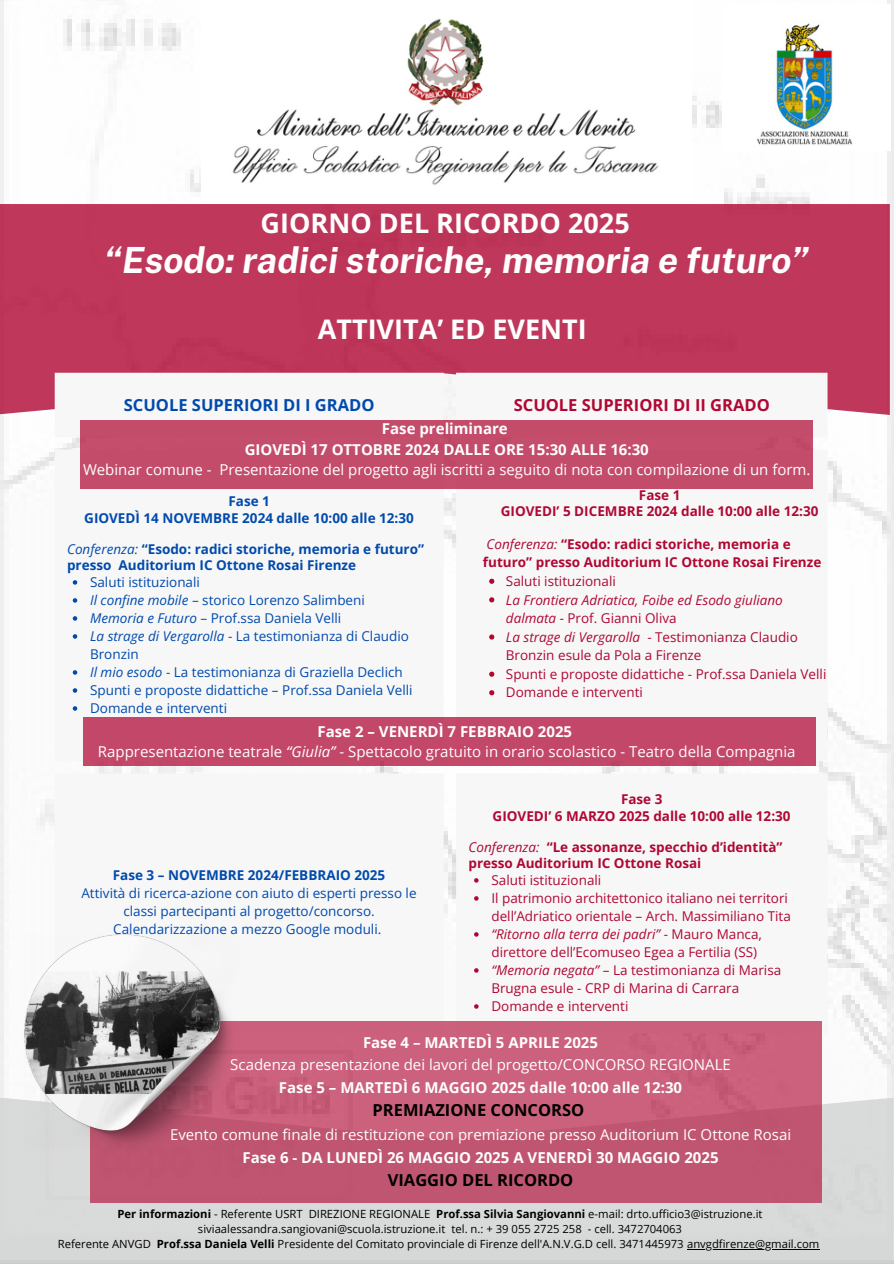
<style>
.page{position:relative;width:894px;height:1264px;background:#fff}
.page>*{position:absolute;margin:0;border:0;box-sizing:border-box;transform-origin:0 0}
.t1{font:italic 700 36px "Public Sans";color:#fefefe}
.t2{font:700 27px "Open Sans";color:#fefefe}
.t3{font:700 16.5px "Open Sans";color:#000}
.t4{font:700 16.5px "Open Sans";color:#b00733}
.t5{font:700 16.5px "Open Sans";color:#004aad}
.t6{font:15px/20.2px "Open Sans";color:#fefefe;text-align:center}
.t7{font:700 15px/22.5px "Open Sans";color:#fefefe;text-align:center}
.t8{font:15px/20.2px "Open Sans";color:#fff;text-align:center}
.t9{font:13.5px/18px "Open Sans";color:#b00733}
.t10{font:13.5px/18px "Open Sans";color:#004aad}
.t11{font:700 13.5px/15.5px "Open Sans";color:#b00733;text-align:center}
.t12{font:700 13.5px/15.8px "Open Sans";color:#004aad}
.t13{font:italic 13.5px/18.6px "Open Sans";color:#b00733}
.t14{font:11.25px/15px "Open Sans";color:#000;text-align:center}
.s1{font-weight:700}
.s2{font-weight:400;font-style:italic}
.s3{font-style:normal}
.s4{font-style:italic}
.s5{font-weight:400}
</style>
<div class="page">
<img style="left:0;top:0;width:893px;height:1097px">
<img style="left:722px;top:5px;width:168px;height:145px">
<div style="left:0;top:204px;width:889px;height:211px;background:#bf385b"></div>
<div style="left:0;top:1097px;width:893px;height:166px;background:#d8d9d9"></div>
<svg style="left:55px;top:373px;width:772px;height:660px"></svg>
<svg style="left:73px;top:580px;width:4px;height:4px"></svg>
<svg style="left:73px;top:598px;width:4px;height:4px"></svg>
<svg style="left:73px;top:616px;width:4px;height:4px"></svg>
<svg style="left:73px;top:634px;width:4px;height:4px"></svg>
<svg style="left:73px;top:670px;width:4px;height:4px"></svg>
<svg style="left:73px;top:688px;width:4px;height:4px"></svg>
<svg style="left:73px;top:706px;width:4px;height:4px"></svg>
<svg style="left:474px;top:878px;width:4px;height:4px"></svg>
<svg style="left:474px;top:896px;width:4px;height:4px"></svg>
<svg style="left:474px;top:932px;width:4px;height:4px"></svg>
<svg style="left:474px;top:968px;width:4px;height:4px"></svg>
<svg style="left:474px;top:1004px;width:4px;height:4px"></svg>
<div style="left:83px;top:717px;width:731px;height:48px;background:#c34768"></div>
<div style="left:81px;top:420px;width:731px;height:68px;background:#c44c6b"></div>
<hr style="left:687px;top:1249px;width:132px;height:1px;background:#000">
<div style="left:90px;top:1021px;width:731px;height:181px;background:#c55b77"></div>
<img style="left:24px;top:934px;width:216px;height:216px">
<img style="left:202px;top:0;width:489px;height:204px">
<svg style="left:489px;top:578px;width:5px;height:6px"></svg>
<svg style="left:489px;top:597px;width:5px;height:5px"></svg>
<svg style="left:489px;top:634px;width:5px;height:5px"></svg>
<svg style="left:489px;top:671px;width:5px;height:5px"></svg>
<svg style="left:489px;top:690px;width:5px;height:5px"></svg>
<h3 class="t2" style="left:260px;top:204px;width:370px">GIORNO DEL RICORDO 2025</h3>
<h3 class="t1" style="left:105px;top:238px;width:705px">“Esodo: radici storiche, memoria e futuro”</h3>
<h4 class="t2" style="left:318px;top:310px;width:270px">ATTIVITA’ ED EVENTI</h4>
<p class="t5" style="left:124px;top:393px;width:252px">SCUOLE SUPERIORI DI I GRADO</p>
<h1 class="t4" style="left:513px;top:393px;width:257px">SCUOLE SUPERIORI DI II GRADO</h1>
<h5 class="t6" style="left:83px;top:418px;width:728px"><span class="s1">Fase preliminare<br>GIOVEDÌ 17 OTTOBRE 2024 DALLE ORE 15:30 ALLE 16:30<br></span>Webinar comune - Presentazione del progetto agli iscritti a seguito di nota con compilazione di un form.</h5>
<p class="t11" style="left:500px;top:487px;width:319px">Fase 1<br>GIOVEDI’ 5 DICEMBRE 2024 dalle 10:00 alle 12:30</p>
<p class="t11" style="left:483px;top:534px;width:340px;line-height:18.6px;text-align:left"><span class="s2">Conferenza:</span> “Esodo: radici storiche, memoria e futuro” presso Auditorium IC Ottone Rosai Firenze</p>
<p class="t9" style="left:506px;top:571px;width:111px">Saluti istituzionali</p>
<p class="t13" style="left:506px;top:590px;width:278px">La Frontiera Adriatica, Foibe ed Esodo giuliano dalmata - <span class="s3">Prof. Gianni Oliva</span></p>
<p class="t9" style="left:506px;top:627px;width:293px"><span class="s4">La strage di Vergarolla</span> - Testimonianza Claudio</p>
<h5 class="t9" style="left:506px;top:645px;width:322px;line-height:18.6px">Bronzin esule da Pola a Firenze<br>Spunti e proposte didattiche - Prof.ssa Daniela Velli<br>Domande e interventi</h5>
<h3 class="t8" style="left:98px;top:721px;width:699px"><span class="s1">Fase 2 – VENERDÌ 7 FEBBRAIO 2025<br></span>Rappresentazione teatrale <span class="s4">“Giulia”</span> - Spettacolo gratuito in orario scolastico - Teatro della Compagnia</h3>
<h2 class="t12" style="left:228px;top:493px;width:43px">Fase 1</h2>
<p class="t12" style="left:84px;top:509px;width:331px">GIOVEDÌ 14 NOVEMBRE 2024 dalle 10:00 alle 12:30</p>
<p class="t12" style="left:67px;top:541px;width:358px"><span class="s2">Conferenza:</span> “Esodo: radici storiche, memoria e futuro” presso Auditorium IC Ottone Rosai Firenze</p>
<p class="t10" style="left:90px;top:572px;width:111px">Saluti istituzionali</p>
<p class="t10" style="left:90px;top:590px;width:276px"><span class="s4">Il confine mobile</span> – storico Lorenzo Salimbeni</p>
<p class="t10" style="left:90px;top:608px;width:253px"><span class="s4">Memoria e Futuro</span> – Prof.ssa Daniela Velli</p>
<p class="t10" style="left:90px;top:626px;width:320px"><span class="s4">La strage di Vergarolla</span> - La testimonianza di Claudio<br>Bronzin</p>
<p class="t10" style="left:90px;top:662px;width:314px"><span class="s4">Il mio esodo</span> - La testimonianza di Graziella Declich</p>
<p class="t10" style="left:90px;top:680px;width:324px">Spunti e proposte didattiche – Prof.ssa Daniela Velli</p>
<p class="t10" style="left:90px;top:698px;width:138px">Domande e interventi</p>
<p class="t12" style="left:113px;top:867px;width:274px">Fase 3 – NOVEMBRE 2024/FEBBRAIO 2025</p>
<p class="t10" style="left:81px;top:884px;width:336px;text-align:center">Attività di ricerca-azione con aiuto di esperti presso le classi partecipanti al progetto/concorso.<br>Calendarizzazione a mezzo Google moduli.</p>
<p class="t11" style="left:621px;top:791px;width:43px">Fase 3</p>
<p class="t11" style="left:492px;top:807px;width:299px">GIOVEDI’ 6 MARZO 2025 dalle 10:00 alle 12:30</p>
<p class="t11" style="left:468px;top:839px;width:315px"><span class="s2">Conferenza:</span> “Le assonanze, specchio d’identità”</p>
<p class="t9" style="left:491px;top:854px;width:298px;line-height:17.4px;text-indent:-23px"><span class="s1">presso Auditorium IC Ottone Rosai<br></span>Saluti istituzionali<br>Il patrimonio architettonico italiano nei territori</p>
<p class="t9" style="left:491px;top:906px;width:301px">dell’Adriatico orientale – Arch. Massimiliano Tita <span class="s4">“Ritorno alla terra dei padri”</span> - Mauro Manca,</p>
<p class="t9" style="left:491px;top:942px;width:291px">direttore dell’Ecomuseo Egea a Fertilia (SS) <span class="s4">“Memoria negata”</span> – La testimonianza di Marisa</p>
<p class="t9" style="left:491px;top:978px;width:249px">Brugna esule - CRP di Marina di Carrara<br>Domande e interventi</p>
<p class="t7" style="left:230px;top:1030px;width:502px">Fase 4 – MARTEDÌ 5 APRILE 2025<br><span class="s5">Scadenza presentazione dei lavori del progetto/CONCORSO REGIONALE<br></span>Fase 5 – MARTEDÌ 6 MAGGIO 2025 dalle 10:00 alle 12:30</p>
<p class="t3" style="left:372px;top:1098px;width:213px">PREMIAZIONE CONCORSO</p>
<p class="t6" style="left:170px;top:1122px;width:622px;line-height:22.5px">Evento comune finale di restituzione con premiazione presso Auditorium IC Ottone Rosai<br><span class="s1">Fase 6 - DA LUNEDÌ 26 MAGGIO 2025 A VENERDÌ 30 MAGGIO 2025</span></p>
<p class="t3" style="left:387px;top:1168px;width:187px">VIAGGIO DEL RICORDO</p>
<p class="t14" style="left:117px;top:1206px;width:646px"><span class="s1">Per informazioni</span> - Referente USRT DIREZIONE REGIONALE <span class="s1">Prof.ssa Silvia Sangiovanni</span> e-mail: drto.ufficio3@istruzione.it siviaalessandra.sangiovani@scuola.istruzione.it tel. n.: + 39 055 2725 258 - cell. 3472704063</p>
<p class="t14" style="left:58px;top:1236px;width:763px">Referente ANVGD <span class="s1">Prof.ssa Daniela Velli</span> Presidente del Comitato provinciale di Firenze dell'A.N.V.G.D cell. 3471445973 anvgdfirenze@gmail.com</p>
</div>
